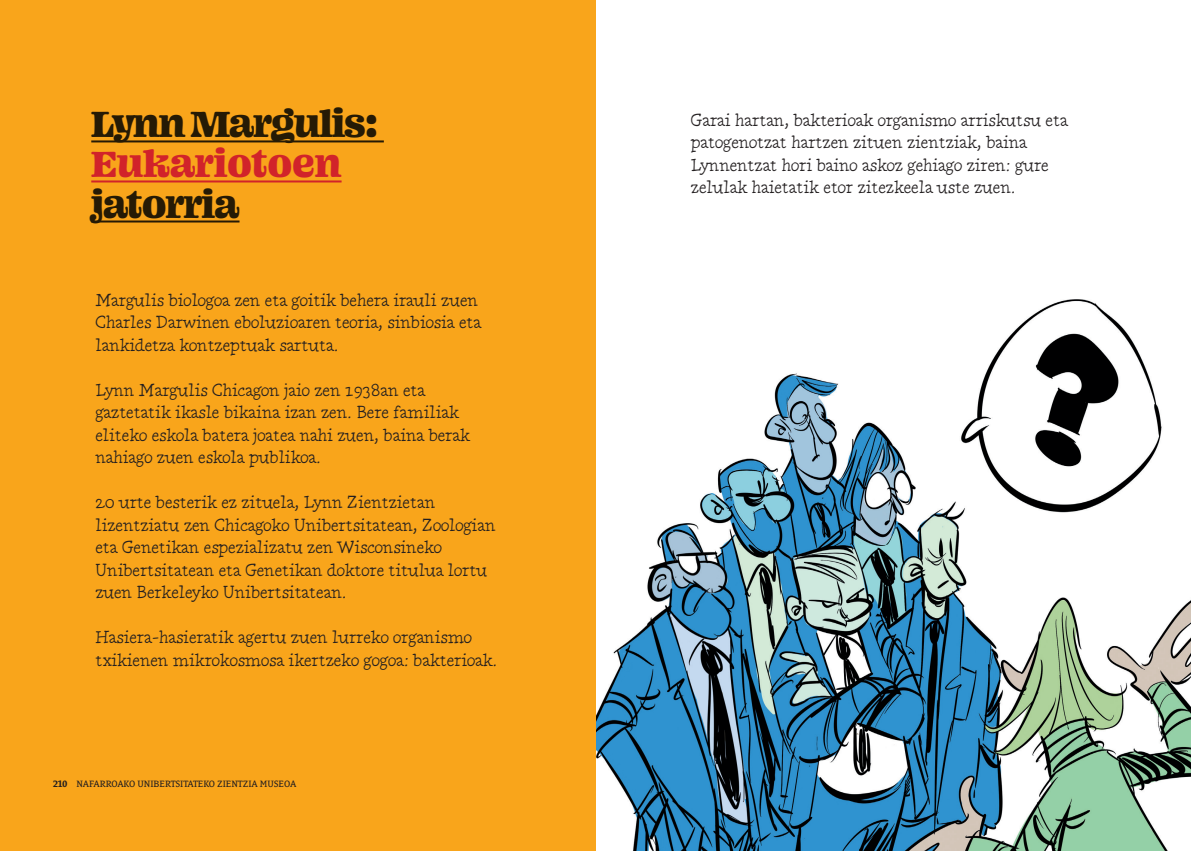
<style>
.page{position:relative;width:1191px;height:851px;background:#fff}
.page>*{position:absolute;margin:0;border:0;box-sizing:border-box;transform-origin:0 0}
.t1{font:40px "Ohno Blazeface 12 Point";letter-spacing:-.03em;color:#251a05}
.t2{font:40px "Ohno Blazeface 12 Point";letter-spacing:-.01em;color:#d1232a}
.t3{font:17.5px/22.5px "Manu Std Formal";letter-spacing:-.01em;color:#231f20}
.t4{font:9.38px "Le Monde Courrier Pro";letter-spacing:-.01em;color:#231f20}
.s1{font-weight:700}
</style>
<div class="page">
<div style="left:0;top:0;width:595px;height:850px;background:#f9a51b"></div>
<hr style="left:91px;top:140px;width:293px;height:2px;background:#251a05">
<hr style="left:91px;top:180px;width:250px;height:2px;background:#d1232a">
<hr style="left:91px;top:220px;width:148px;height:2px;background:#251a05">
<img style="left:596px;top:299px;width:595px;height:551px">
<p class="t1" style="left:91px;top:98px;width:289px">Lynn Margulis:</p>
<p class="t2" style="left:91px;top:138px;width:252px">Eukariotoen</p>
<p class="t1" style="left:91px;top:178px;width:150px">jatorria</p>
<p class="t3" style="left:95px;top:287px;width:387px">Margulis biologoa zen eta goitik behera irauli zuen<br>Charles Darwinen eboluzioaren teoria, sinbiosia eta lankidetza kontzeptuak sartuta.</p>
<p class="t3" style="left:95px;top:377px;width:376px">Lynn Margulis Chicagon jaio zen 1938an eta gaztetatik ikasle bikaina izan zen. Bere familiak eliteko eskola batera joatea nahi zuen, baina berak nahiago zuen eskola publikoa.</p>
<p class="t3" style="left:95px;top:490px;width:402px">20 urte besterik ez zituela, Lynn Zientzietan lizentziatu zen Chicagoko Unibertsitatean, Zoologian eta Genetikan espezializatu zen Wisconsineko Unibertsitatean eta Genetikan doktore titulua lortu zuen Berkeleyko Unibertsitatean.</p>
<p class="t3" style="left:95px;top:625px;width:403px">Hasiera-hasieratik agertu zuen lurreko organismo txikienen mikrokosmosa ikertzeko gogoa: bakterioak.</p>
<p class="t4" style="left:53px;top:776px;width:245px"><span class="s1">210</span> NAFARROAKO UNIBERTSITATEKO ZIENTZIA MUSEOA</p>
<p class="t3" style="left:691px;top:107px;width:378px">Garai hartan, bakterioak organismo arriskutsu eta patogenotzat hartzen zituen zientziak, baina Lynnentzat hori baino askoz gehiago ziren: gure zelulak haietatik etor zitezkeela uste zuen.</p>
</div>
